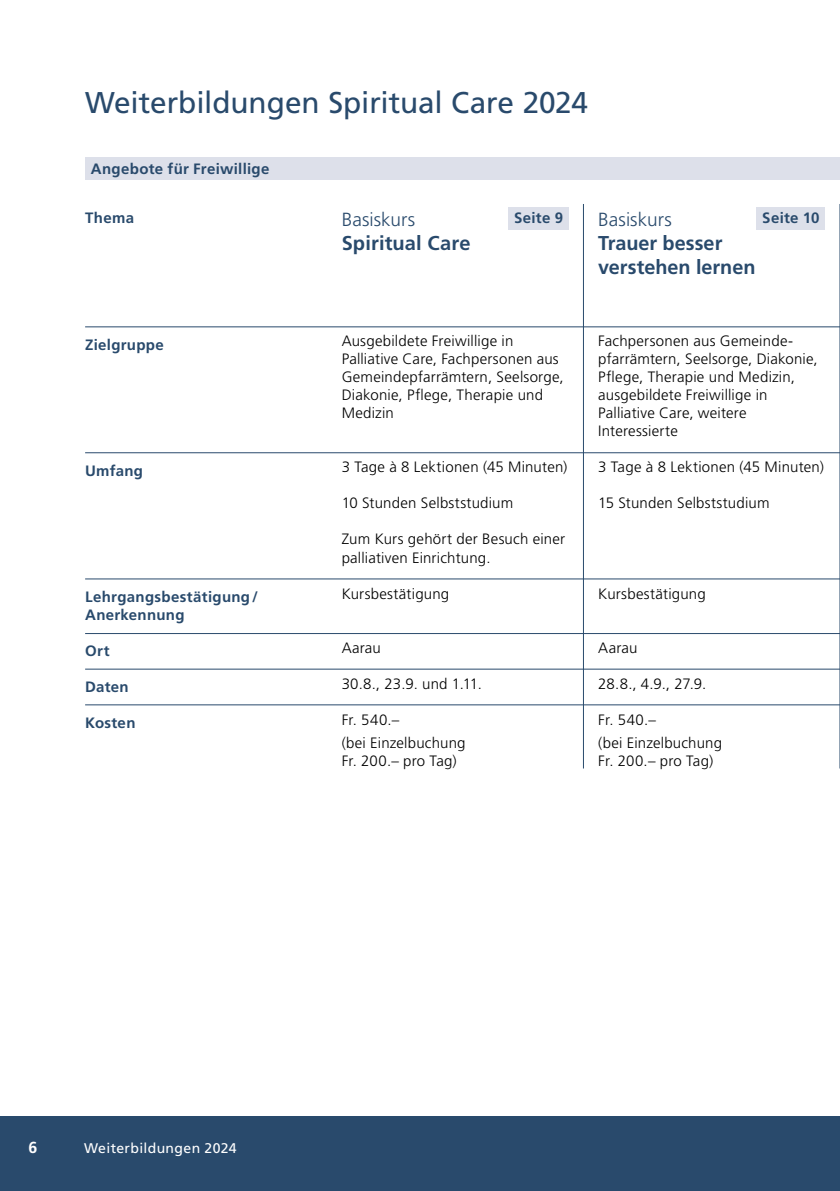
<style>
.page{position:relative;width:840px;height:1191px;background:#fff}
.page>*{position:absolute;margin:0;border:0;box-sizing:border-box;transform-origin:0 0}
.titel_2{font:30px "Frutiger LT Pro";letter-spacing:-.005em;color:#294a6c}
.text{font:700 20px/24px "Frutiger LT Pro";color:#294a6c}
.text-2{font:300 19px "Frutiger LT Pro";letter-spacing:.005em;color:#294a6c}
.text-3{font:700 16px "Frutiger LT Pro";color:#fff}
.text-4{font:300 15px/18px "Frutiger LT Pro";letter-spacing:.015em;color:#000}
.text-5{font:700 15px/18px "Frutiger LT Pro";letter-spacing:.02em;color:#294a6c}
.t1{font:14px "Frutiger LT Pro";letter-spacing:.025em;color:#fff}
</style>
<div class="page">
<div style="left:0;top:1116px;width:839px;height:75px;background:#294a6c"></div>
<hr style="left:85px;top:326px;width:754px;height:1px;background:#294a6c">
<hr style="left:85px;top:452px;width:754px;height:1px;background:#294a6c">
<hr style="left:85px;top:578px;width:754px;height:1px;background:#294a6c">
<hr style="left:85px;top:633px;width:754px;height:1px;background:#294a6c">
<hr style="left:85px;top:669px;width:754px;height:1px;background:#294a6c">
<hr style="left:85px;top:704px;width:754px;height:1px;background:#294a6c">
<hr style="left:839px;top:204px;width:1px;height:564px;background:#294a6c">
<hr style="left:582px;top:204px;width:1px;height:564px;background:#294a6c">
<div style="left:85px;top:157px;width:754px;height:22px;background:#dde0ea"></div>
<div style="left:508px;top:207px;width:60px;height:22px;background:#dde0ea"></div>
<div style="left:756px;top:207px;width:68px;height:22px;background:#dde0ea"></div>
<p class="titel_2" style="left:85px;top:85px;width:504px">Weiterbildungen Spiritual Care 2024</p>
<p class="text-5" style="left:91px;top:160px;width:180px">Angebote für Freiwillige</p>
<p class="text-5" style="left:85px;top:209px;width:50px">Thema</p>
<p class="text-2" style="left:341px;top:209px;width:75px">Basiskurs</p>
<p class="text" style="left:341px;top:231px;width:130px">Spiritual Care</p>
<p class="text-2" style="left:598px;top:209px;width:75px">Basiskurs</p>
<p class="text" style="left:598px;top:231px;width:159px">Trauer besser verstehen lernen</p>
<p class="text-5" style="left:514px;top:209px;width:50px">Seite 9</p>
<p class="text-5" style="left:761px;top:209px;width:59px">Seite 10</p>
<p class="text-5" style="left:85px;top:335px;width:80px">Zielgruppe</p>
<p class="text-5" style="left:85px;top:461px;width:59px">Umfang</p>
<p class="text-5" style="left:85px;top:587px;width:174px">Lehrgangsbestätigung/<br>Anerkennung</p>
<p class="text-5" style="left:85px;top:641px;width:26px">Ort</p>
<p class="text-5" style="left:85px;top:677px;width:45px">Daten</p>
<p class="text-5" style="left:85px;top:713px;width:52px">Kosten</p>
<p class="text-4" style="left:341px;top:332px;width:223px">Ausgebildete Freiwillige in<br>Palliative Care, Fachpersonen aus<br>Gemeindepfarrämtern, Seelsorge,<br>Diakonie, Pflege, Therapie und<br>Medizin</p>
<p class="text-4" style="left:341px;top:458px;width:227px">3 Tage à 8 Lektionen (45 Minuten)</p>
<p class="text-4" style="left:341px;top:494px;width:173px">10 Stunden Selbststudium</p>
<p class="text-4" style="left:341px;top:530px;width:225px">Zum Kurs gehört der Besuch einer palliativen Einrichtung.</p>
<p class="text-4" style="left:341px;top:584px;width:109px">Kursbestätigung</p>
<p class="text-4" style="left:341px;top:638px;width:41px">Aarau</p>
<p class="text-4" style="left:341px;top:674px;width:142px">30.8., 23.9. und 1.11.</p>
<p class="text-4" style="left:341px;top:710px;width:59px">Fr. 540.–</p>
<p class="text-4" style="left:341px;top:734px;width:125px">(bei Einzelbuchung<br>Fr. 200.– pro Tag)</p>
<p class="text-4" style="left:598px;top:332px;width:221px">Fachpersonen aus Gemeinde&shy;pfarrämtern, Seelsorge, Diakonie,<br>Pflege, Therapie und Medizin, ausgebildete Freiwillige in<br>Palliative Care, weitere<br>Interessierte</p>
<p class="text-4" style="left:598px;top:458px;width:227px">3 Tage à 8 Lektionen (45 Minuten)</p>
<p class="text-4" style="left:598px;top:494px;width:173px">15 Stunden Selbststudium</p>
<p class="text-4" style="left:598px;top:584px;width:109px">Kursbestätigung</p>
<p class="text-4" style="left:598px;top:638px;width:41px">Aarau</p>
<p class="text-4" style="left:598px;top:674px;width:109px">28.8., 4.9., 27.9.</p>
<p class="text-4" style="left:598px;top:710px;width:59px">Fr. 540.–</p>
<p class="text-4" style="left:598px;top:734px;width:125px">(bei Einzelbuchung<br>Fr. 200.– pro Tag)</p>
<p class="text-3" style="left:28px;top:1138px;width:10px">6</p>
<p class="t1" style="left:84px;top:1140px;width:154px">Weiterbildungen 2024</p>
</div>
